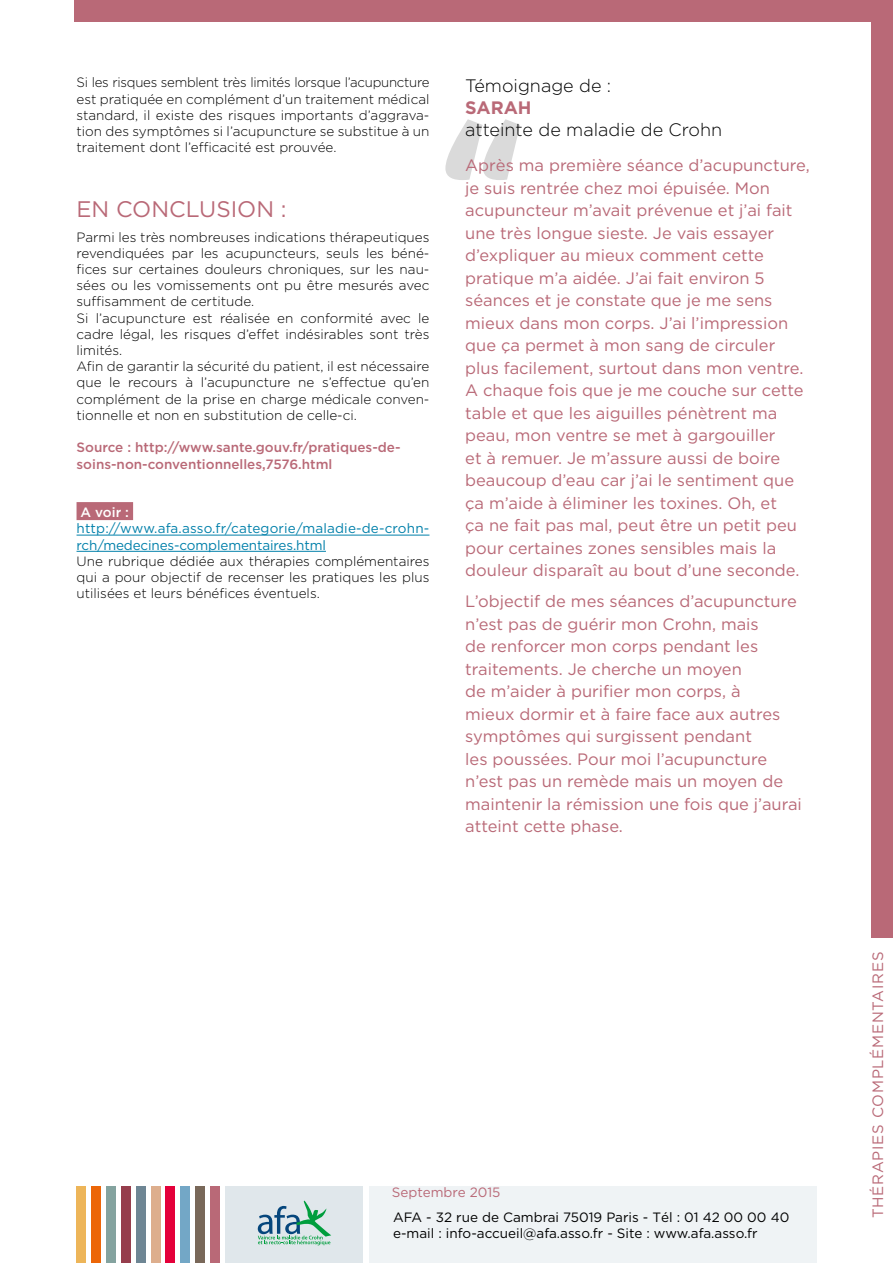
<style>
.page{position:relative;width:893px;height:1263px;background:#fff}
.page>*{position:absolute;margin:0;border:0;box-sizing:border-box;transform-origin:0 0}
.t1{font:22.5px "Gotham";color:#b96977}
.t2{font:300 18px "Gotham";color:#000}
.t3{font:700 18px "Gotham";color:#b96977}
.t4{font:16.5px/22.5px "Gotham";color:#b96977}
.t5{font:15px "Gotham";letter-spacing:.05em;color:#b96977}
.t6{font:300 13.5px/16.2px "Gotham";color:#000;text-align:justify}
.t7{font:13.5px/16.2px "Gotham";color:#000}
.t8{font:13.5px/16.2px "Gotham";color:#0080aa}
.t9{font:500 13.5px/16.2px "Gotham";color:#b96977}
.t10{font:13.5px "Gotham";color:#b96977}
.t11{font:500 13.5px "Gotham";color:#fff}
</style>
<div class="page">
<div style="left:77px;top:502px;width:56px;height:18px;background:#b96977"></div>
<hr style="left:77px;top:535px;width:352px;height:1px;background:#0080aa">
<hr style="left:77px;top:551px;width:249px;height:1px;background:#0080aa">
<div style="left:872px;top:0;width:21px;height:938px;background:#b96977"></div>
<div style="left:74px;top:0;width:819px;height:21px;background:#b96977"></div>
<div style="left:225px;top:1186px;width:138px;height:77px;background:#e0e7eb"></div>
<div style="left:369px;top:1186px;width:447px;height:77px;background:#eff3f5"></div>
<svg style="left:258px;top:1200px;width:73px;height:45px"></svg>
<div style="left:77px;top:1186px;width:9px;height:77px;background:#edb559"></div>
<div style="left:151px;top:1186px;width:9px;height:77px;background:#ddae8d"></div>
<div style="left:91px;top:1186px;width:10px;height:77px;background:#ec6608"></div>
<div style="left:106px;top:1186px;width:10px;height:77px;background:#84a39f"></div>
<div style="left:166px;top:1186px;width:9px;height:77px;background:#e4003a"></div>
<div style="left:180px;top:1186px;width:10px;height:77px;background:#73a7c6"></div>
<div style="left:121px;top:1186px;width:10px;height:77px;background:#963e4d"></div>
<div style="left:195px;top:1186px;width:10px;height:77px;background:#796859"></div>
<div style="left:136px;top:1186px;width:10px;height:77px;background:#6e8694"></div>
<div style="left:210px;top:1186px;width:10px;height:77px;background:#b96977"></div>
<svg style="left:445px;top:119px;width:75px;height:61px"></svg>
<p class="t6" style="left:77px;top:74px;width:354px">Si les risques semblent très limités lorsque l’acupuncture est pratiquée en complément d’un traitement médical standard, il existe des risques importants d’aggrava&shy;tion des symptômes si l’acupuncture se substitue à un traitement dont l’efficacité est prouvée.</p>
<h1 class="t1" style="left:77px;top:197px;width:212px">En conclusion :</h1>
<p class="t6" style="left:77px;top:228px;width:354px;text-align:left">Parmi les très nombreuses indications thérapeutiques revendiquées par les acupuncteurs, seuls les béné&shy;fices sur certaines douleurs chroniques, sur les nau&shy;sées ou les vomissements ont pu être mesurés avec suffisamment de certitude.<br>Si l’acupuncture est réalisée en conformité avec le cadre légal, les risques d’effet indésirables sont très limités.<br>Afin de garantir la sécurité du patient, il est nécessaire que le recours à l’acupuncture ne s’effectue qu’en complément de la prise en charge médicale conven&shy;tionnelle et non en substitution de celle-ci.</p>
<p class="t9" style="left:77px;top:439px;width:326px">Source : http://www.sante.gouv.fr/pratiques-de&shy;soins-non-conventionnelles,7576.html</p>
<p class="t11" style="left:81px;top:503px;width:50px">A voir :</p>
<p class="t8" style="left:77px;top:520px;width:354px">http://www.afa.asso.fr/categorie/maladie-de-crohn&shy;rch/medecines-complementaires.html</p>
<p class="t6" style="left:77px;top:552px;width:354px">U ne rubrique dédiée aux thérapies complémentaires qui a pour objectif de recenser les pratiques les plus utilisées et leurs bénéfices éventuels.</p>
<p class="t2" style="left:465px;top:75px;width:148px">Témoignage de :</p>
<p class="t3" style="left:465px;top:97px;width:68px">SARAH</p>
<p class="t2" style="left:465px;top:118px;width:258px">atteinte de maladie de Crohn</p>
<p class="t4" style="left:465px;top:154px;width:346px">Après ma première séance d’acupuncture, je suis rentrée chez moi épuisée. Mon acupuncteur m’avait prévenue et j’ai fait une très longue sieste. Je vais essayer d’expliquer au mieux comment cette pratique m’a aidée. J’ai fait environ 5 séances et je constate que je me sens mieux dans mon corps. J’ai l’impression que ça permet à mon sang de circuler plus facilement, surtout dans mon ventre.<br>A chaque fois que je me couche sur cette table et que les aiguilles pénètrent ma peau, mon ventre se met à gargouiller<br>et à remuer. Je m’assure aussi de boire beaucoup d’eau car j’ai le sentiment que ça m’aide à éliminer les toxines. Oh, et<br>ça ne fait pas mal, peut être un petit peu pour certaines zones sensibles mais la douleur disparaît au bout d’une seconde.</p>
<p class="t4" style="left:465px;top:590px;width:338px">L’objectif de mes séances d’acupuncture n’est pas de guérir mon Crohn, mais<br>de renforcer mon corps pendant les traitements. Je cherche un moyen<br>de m’aider à purifier mon corps, à<br>mieux dormir et à faire face aux autres symptômes qui surgissent pendant<br>les poussées. Pour moi l’acupuncture n’est pas un remède mais un moyen de maintenir la rémission une fois que j’aurai atteint cette phase.</p>
<p class="t10" style="left:392px;top:1184px;width:110px">Septembre 2015</p>
<p class="t7" style="left:393px;top:1209px;width:398px">AFA - 32 rue de Cambrai 75019 Paris - Tél : 01 42 00 00 40 e-mail : info-accueil@afa.asso.fr - Site : www.afa.asso.fr</p>
<p class="t5" style="left:870px;top:1218px;width:268px;rotate:-90deg">Thérapies complémentaires</p>
</div>
